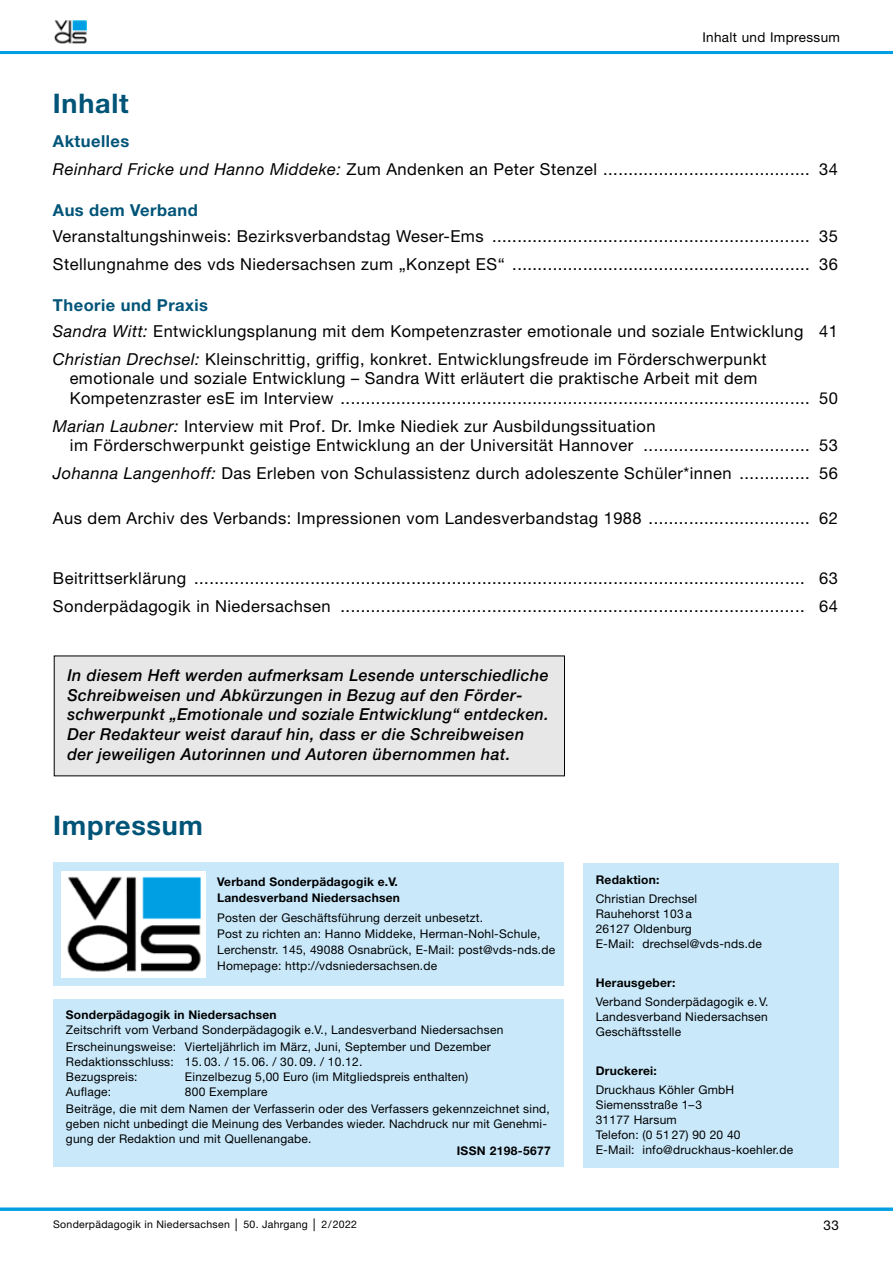
<style>
.page{position:relative;width:893px;height:1263px;background:#fff}
.page>*{position:absolute;margin:0;border:0;box-sizing:border-box;transform-origin:0 0}
.t1{font:700 27px "Helvetica Neue LT Std";letter-spacing:.03em;color:#005478}
.t2{font:16.5px/28px "Helvetica Neue LT Std";letter-spacing:.03em;color:#000}
.t3{font:italic 500 16.5px/19.6px "Helvetica Neue LT Std";letter-spacing:.03em;color:#000}
.t4{font:700 16.5px "Helvetica Neue LT Std";letter-spacing:.03em;color:#005478}
.t5{font:13.5px "Helvetica Neue LT Std";letter-spacing:.03em;color:#000}
.t6{font:12px/15px "Helvetica Neue LT Std";letter-spacing:.02em;color:#000}
.t7{font:700 12px/15.9px "Helvetica Neue LT Std";letter-spacing:.02em;color:#000}
.t8{font:10.5px "Helvetica Neue LT Std";letter-spacing:.03em;color:#000}
.s1{font-weight:700;color:#005478}
.s2{font-style:italic}
.s3{font-family:"Arial"}
</style>
<div class="page">
<img style="left:54px;top:20px;width:33px;height:24px">
<hr style="left:0;top:51px;width:893px;height:3px;background:#009fe3">
<hr style="left:0;top:1208px;width:893px;height:3px;background:#009fe3">
<div style="left:53px;top:863px;width:510px;height:123px;background:#c9e9fb"></div>
<img style="left:62px;top:871px;width:143px;height:107px">
<div style="left:53px;top:999px;width:510px;height:168px;background:#c9e9fb"></div>
<div style="left:583px;top:863px;width:255px;height:304px;background:#c9e9fb"></div>
<div style="left:54px;top:656px;width:510px;height:120px;background:#e7e7e7"></div>
<p class="t5" style="left:702px;top:29px;width:139px">Inhalt und Impressum</p>
<h1 class="t1" style="left:53px;top:86px;width:77px">Inhalt</h1>
<p class="t2" style="left:53px;top:127px;width:786px"><span class="s1">Aktuelles<br></span><span class="s2">Reinhard Fricke und Hanno Middeke:</span> Zum Andenken an Peter Stenzel ......................................... 34</p>
<p class="t4" style="left:53px;top:200px;width:146px">Aus dem Verband</p>
<p class="t2" style="left:53px;top:222px;width:786px">Veranstaltungshinweis: Bezirksverbandstag Weser-Ems ............................................................... 35<br>Stellungnahme des vds Niedersachsen zum „Konzept ES“ ........................................................... 36</p>
<p class="t2" style="left:53px;top:292px;width:786px;line-height:26px"><span class="s1">Theorie und Praxis<br></span><span class="s2">Sandra Witt:</span> Entwicklungsplanung mit dem Kompetenzraster emotionale und soziale Entwicklung 41</p>
<p class="t2" style="left:70px;top:349px;width:770px;line-height:19.5px;text-indent:-17px"><span class="s2">Christian Drechsel:</span> Kleinschrittig, griffig, konkret. Entwicklungsfreude im Förderschwerpunkt emotionale und soziale Entwicklung – Sandra Witt erläutert die praktische Arbeit mit dem<br>Kompetenzraster esE im Interview ............................................................................................. 50</p>
<p class="t2" style="left:70px;top:416px;width:769px;line-height:19.5px;text-indent:-17px"><span class="s2">Marian Laubner:</span> Interview mit Prof. Dr. Imke Niediek zur Ausbildungssituation<br>im Förderschwerpunkt geistige Entwicklung an der Universität Hannover ................................. 53</p>
<p class="t2" style="left:53px;top:459px;width:786px"><span class="s2">Johanna Langenhoff:</span> Das Erleben von Schulassistenz durch adoleszente Schüler*innen .............. 56</p>
<p class="t2" style="left:53px;top:504px;width:786px">Aus dem Archiv des Verbands: Impressionen vom Landesverbandstag 1988 ................................ 62</p>
<p class="t2" style="left:53px;top:564px;width:786px">Beitrittserklärung ......................................................................................................................... 63<br>Sonderpädagogik in Niedersachsen ............................................................................................ 64</p>
<p class="t3" style="left:67px;top:665px;width:483px">In diesem Heft werden aufmerksam Lesende unterschiedliche Schreibweisen und Abkürzungen in Bezug auf den Förder&shy;schwerpunkt „Emotionale und soziale Entwicklung“ entdecken.<br>Der Redakteur weist darauf hin, dass er die Schreibweisen der jeweiligen Autorinnen und Autoren übernommen hat.</p>
<h1 class="t1" style="left:53px;top:809px;width:151px">Impressum</h1>
<p class="t7" style="left:217px;top:873px;width:184px">Verband Sonderpädagogik e.V.<br>Landesverband Niedersachsen</p>
<p class="t6" style="left:217px;top:910px;width:340px;line-height:15.9px">Posten der Geschäftsführung derzeit unbesetzt.<br>Post zu richten an: Hanno Middeke, Herman-Nohl-Schule, Lerchenstr. 145, 49088 Osnabrück, E-Mail: post@vds-nds.de Homepage: http://vdsniedersachsen.de</p>
<p class="t7" style="left:66px;top:1006px;width:212px">Sonderpädagogik in Niedersachsen</p>
<p class="t6" style="left:66px;top:1020px;width:439px;line-height:17.1px">Zeitschrift vom Verband Sonderpädagogik e.V., Landesverband Niedersachsen<br>Erscheinungsweise: Vierteljährlich im März, Juni, September und Dezember</p>
<p class="t6" style="left:66px;top:1054px;width:298px">Redaktionsschluss: 15. 03. / 15. 06. / 30. 09. / 10.12.<br>Bezugspreis:</p>
<p class="t6" style="left:185px;top:1069px;width:285px">Einzelbezug 5,00 Euro (im Mitgliedspreis enthalten)</p>
<p class="t6" style="left:66px;top:1084px;width:47px">Auflage:</p>
<p class="t6" style="left:66px;top:1083px;width:486px;line-height:17.1px;text-indent:119px">800 Exemplare<br>Beiträge, die mit dem Namen der Verfasserin oder des Verfassers gekennzeichnet sind,</p>
<p class="t6" style="left:66px;top:1116px;width:483px">geben nicht unbedingt die Meinung des Verbandes wieder. Nachdruck nur mit Genehmi&shy;gung der Redaktion und mit Quellenangabe.</p>
<p class="t7" style="left:457px;top:1142px;width:95px">ISSN 2198-5677</p>
<p class="t7" style="left:596px;top:872px;width:65px">Redaktion:</p>
<p class="t6" style="left:596px;top:891px;width:168px">Christian Drechsel<br>Rauhehorst 103 a<br>26127 Oldenburg<br>E-Mail: drechsel@vds-nds.de</p>
<p class="t7" style="left:596px;top:974px;width:81px">Herausgeber:</p>
<p class="t6" style="left:596px;top:994px;width:174px;text-align:justify">Verband Sonderpädagogik e. V.<br>Landesverband Niedersachsen Geschäftsstelle</p>
<p class="t7" style="left:596px;top:1062px;width:63px">Druckerei:</p>
<p class="t6" style="left:596px;top:1082px;width:199px">Druckhaus Köhler GmbH<br>Siemensstraße 1–3<br>31177 Harsum<br>Telefon: (0 51 27) 90 20 40<br>E-Mail: info@druckhaus-koehler.de</p>
<p class="t8" style="left:53px;top:1218px;width:305px">Sonderpädagogik in Niedersachsen <span class="s3">│</span> 50. Jahrgang <span class="s3">│</span> 2/2022</p>
<p class="t5" style="left:824px;top:1217px;width:17px">33</p>
</div>
